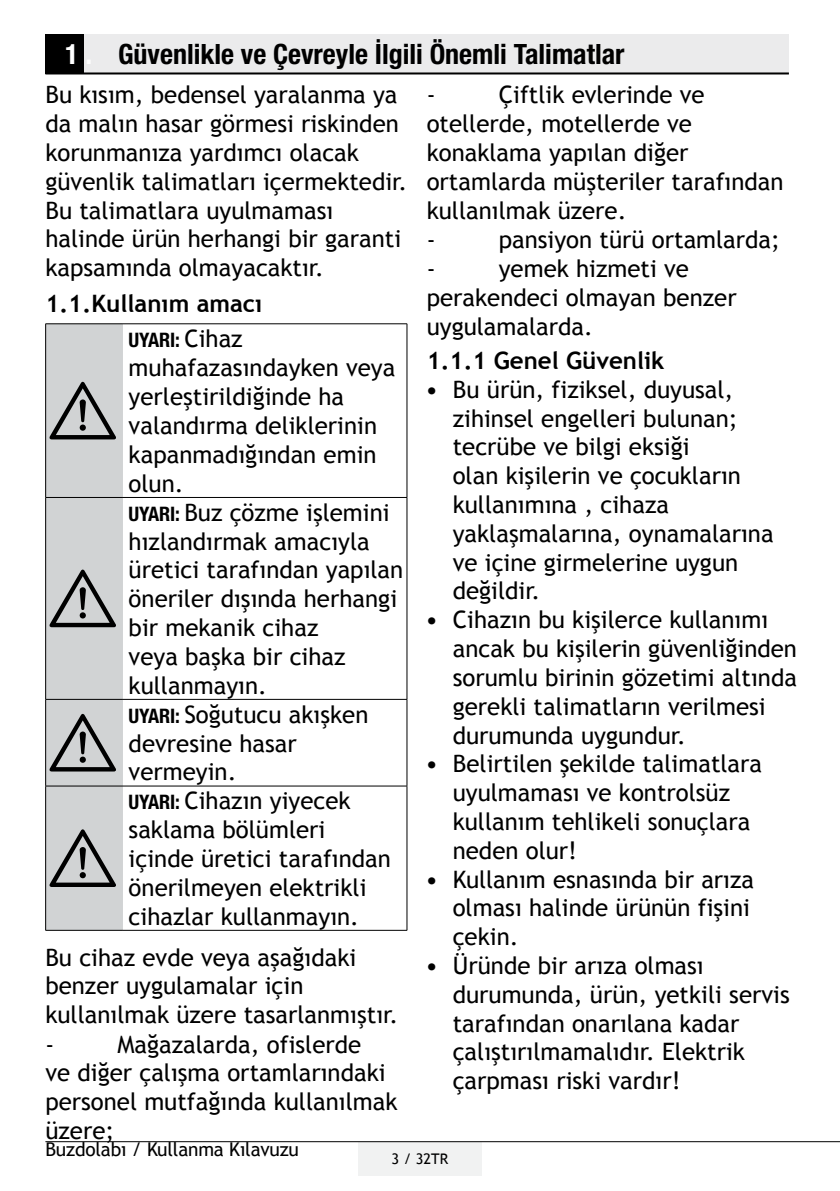
<style>
.page{position:relative;width:840px;height:1191px;background:#fff}
.page>*{position:absolute;margin:0;border:0;box-sizing:border-box;transform-origin:0 0}
.t1{font:72px "ZIWARNUN";color:#000}
.t2{font:700 condensed 28px "Helvetica Neue LT Pro";color:#000}
.t3{font:24px/28.8px "Trebuchet MS";color:#000}
.t4{font:700 24px "Trebuchet MS";color:#000}
.t5{font:700 condensed 20px "Helvetica Neue LT Pro";letter-spacing:-.01em;color:#000}
.t6{font:19px "Trebuchet MS";letter-spacing:-.01em;color:#000}
.t7{font:14.6px "Trebuchet MS";color:#000}
.s1{color:#fff}
.s2{font-family:"Helvetica Neue LT Pro";font-weight:700;font-stretch:condensed;font-size:20px}
.s3{font-family:"Trebuchet MS";font-weight:400;font-stretch:normal;font-size:24px}
</style>
<div class="page">
<div style="left:358px;top:1142px;width:123px;height:33px;background:#f1f2f2"></div>
<hr style="left:45px;top:1141px;width:794px;height:1px;background:#000">
<div style="left:45px;top:34px;width:40px;height:40px;background:#000"></div>
<div style="left:85px;top:34px;width:703px;height:40px;background:#ebebec"></div>
<hr style="left:45px;top:72px;width:743px;height:2px;background:#000">
<svg style="left:46px;top:324px;width:77px;height:606px;background:#cccdce"></svg>
<hr style="left:45px;top:323px;width:78px;height:1px;background:#000">
<hr style="left:45px;top:324px;width:1px;height:173px;background:#000">
<hr style="left:123px;top:323px;width:284px;height:1px;background:#000">
<hr style="left:406px;top:324px;width:1px;height:173px;background:#000">
<hr style="left:45px;top:497px;width:78px;height:1px;background:#000">
<hr style="left:45px;top:498px;width:1px;height:201px;background:#000">
<hr style="left:123px;top:497px;width:284px;height:1px;background:#000">
<hr style="left:406px;top:498px;width:1px;height:201px;background:#000">
<hr style="left:45px;top:699px;width:78px;height:1px;background:#000">
<hr style="left:45px;top:699px;width:1px;height:87px;background:#000">
<hr style="left:123px;top:699px;width:284px;height:1px;background:#000">
<hr style="left:406px;top:699px;width:1px;height:87px;background:#000">
<hr style="left:45px;top:785px;width:78px;height:1px;background:#000">
<hr style="left:45px;top:786px;width:1px;height:144px;background:#000">
<hr style="left:123px;top:785px;width:284px;height:1px;background:#000">
<hr style="left:406px;top:786px;width:1px;height:144px;background:#000">
<hr style="left:45px;top:930px;width:78px;height:1px;background:#000">
<hr style="left:123px;top:930px;width:284px;height:1px;background:#000">
<p class="t2" style="left:65px;top:37px;width:560px"><span class="s1">1 .</span> Güvenlikle ve Çevreyle İlgili Önemli Talimatlar</p>
<p class="t3" style="left:45px;top:81px;width:363px">Bu kısım, bedensel yaralanma ya da malın hasar görmesi riskinden korunmanıza yardımcı olacak güvenlik talimatları içermektedir.<br>Bu talimatlara uyulmaması halinde ürün herhangi bir garanti kapsamında olmayacaktır.</p>
<p class="t4" style="left:45px;top:289px;width:218px">1.1.Kullanım amacı</p>
<p class="t3" style="left:426px;top:81px;width:358px;text-indent:72px">Çiftlik evlerinde ve otellerde, motellerde ve konaklama yapılan diğer ortamlarda müşteriler tarafından kullanılmak üzere.<br>-</p>
<p class="t3" style="left:426px;top:81px;width:10px">-</p>
<p class="t3" style="left:498px;top:225px;width:282px">pansiyon türü ortamlarda;</p>
<p class="t3" style="left:426px;top:255px;width:311px;text-indent:72px">yemek hizmeti ve perakendeci olmayan benzer uygulamalarda.</p>
<p class="t4" style="left:426px;top:345px;width:239px">1.1.1 Genel Güvenlik</p>
<p class="t3" style="left:452px;top:375px;width:322px;text-indent:-26px"><span class="s2">•</span> Bu ürün, fiziksel, duyusal, zihinsel engelleri bulunan; tecrübe ve bilgi eksiği<br>olan kişilerin ve çocukların kullanımına , cihaza yaklaşmalarına, oynamalarına ve içine girmelerine uygun değildir.</p>
<p class="t3" style="left:452px;top:605px;width:345px;text-indent:-26px"><span class="s2">•</span> Cihazın bu kişilerce kullanımı ancak bu kişilerin güvenliğinden sorumlu birinin gözetimi altında gerekli talimatların verilmesi durumunda uygundur.</p>
<p class="t3" style="left:452px;top:749px;width:311px;text-indent:-26px"><span class="s2">•</span> Belirtilen şekilde talimatlara uyulmaması ve kontrolsüz kullanım tehlikeli sonuçlara neden olur!</p>
<p class="t3" style="left:452px;top:865px;width:303px;text-indent:-26px"><span class="s2">•</span> Kullanım esnasında bir arıza olması halinde ürünün fişini çekin.</p>
<p class="t3" style="left:452px;top:951px;width:338px;text-indent:-26px"><span class="s2">•</span> Üründe bir arıza olması durumunda, ürün, yetkili servis tarafından onarılana kadar çalıştırılmamalıdır. Elektrik çarpması riski vardır!</p>
<p class="t3" style="left:426px;top:255px;width:10px">-</p>
<p class="t5" style="left:129px;top:328px;width:115px">UYARI: <span class="s3">Cihaz</span></p>
<p class="t3" style="left:129px;top:353px;width:268px">muhafazasındayken veya yerleştirildiğinde ha valandırma deliklerinin kapanmadığından emin olun.</p>
<h1 class="t1" style="left:49px;top:372px;width:71px">A</h1>
<p class="t3" style="left:129px;top:498px;width:276px"><span class="s2">UYARI:</span> Buz çözme işlemini hızlandırmak amacıyla üretici tarafından yapılan öneriler dışında herhangi bir mekanik cihaz<br>veya başka bir cihaz kullanmayın.</p>
<h1 class="t1" style="left:49px;top:560px;width:71px">A</h1>
<h1 class="t1" style="left:49px;top:704px;width:71px">A</h1>
<p class="t3" style="left:129px;top:700px;width:241px"><span class="s2">UYARI:</span> Soğutucu akışken devresine hasar vermeyin.</p>
<p class="t3" style="left:129px;top:787px;width:264px"><span class="s2">UYARI:</span> Cihazın yiyecek saklama bölümleri içinde üretici tarafından önerilmeyen elektrikli cihazlar kullanmayın.</p>
<p class="t3" style="left:45px;top:943px;width:354px">Bu cihaz evde veya aşağıdaki benzer uygulamalar için kullanılmak üzere tasarlanmıştır. -</p>
<h1 class="t1" style="left:49px;top:820px;width:71px">A</h1>
<p class="t3" style="left:45px;top:1030px;width:353px;text-indent:72px">Mağazalarda, ofislerde<br>ve diğer çalışma ortamlarındaki personel mutfağında kullanılmak üzere;</p>
<p class="t6" style="left:45px;top:1138px;width:255px">Buzdolabı / Kullanma Kılavuzu</p>
<p class="t7" style="left:391px;top:1150px;width:58px">3 / 32TR</p>
</div>
